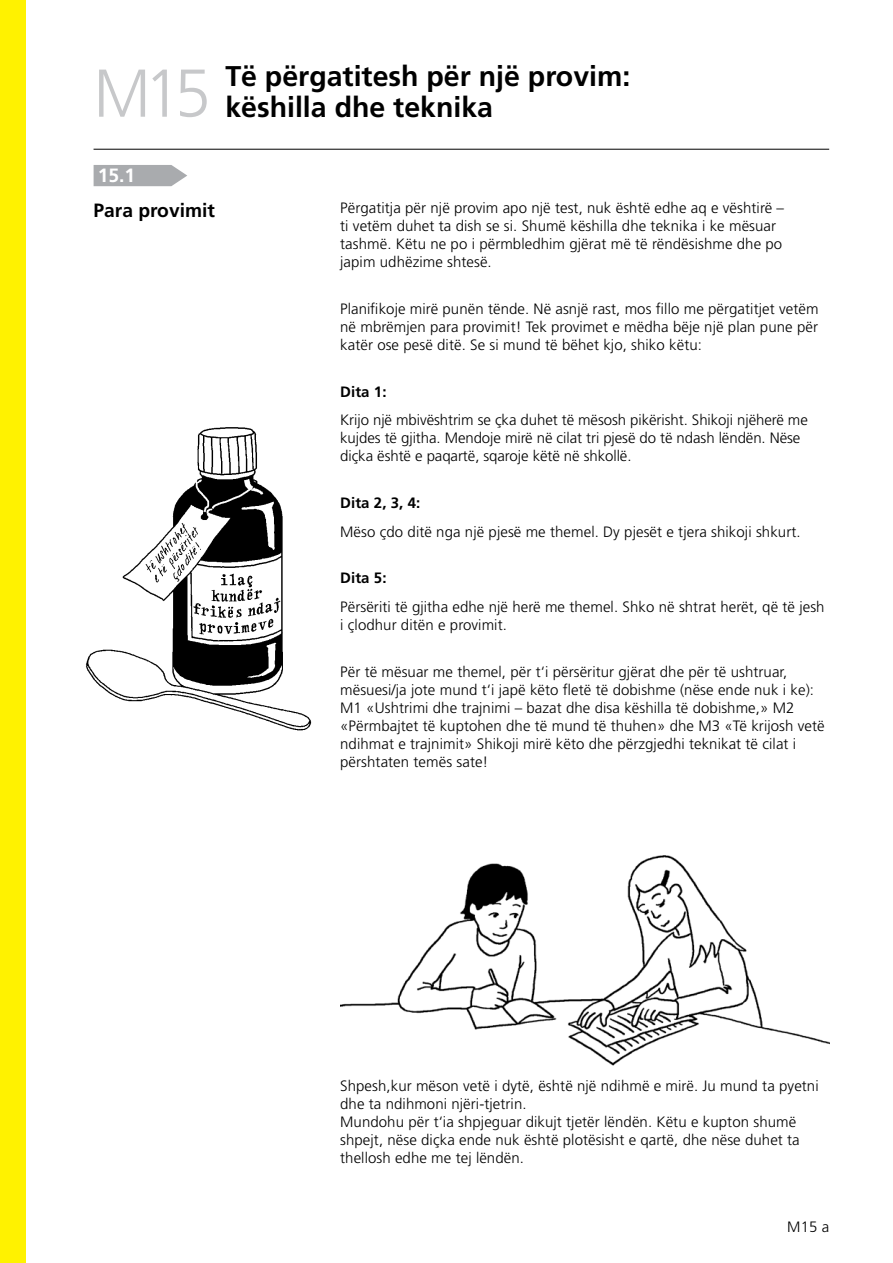
<style>
.page{position:relative;width:893px;height:1263px;background:#fff}
.page>*{position:absolute;margin:0;border:0;box-sizing:border-box;transform-origin:0 0}
.t1{font:300 67.5px "Frutiger";color:#c7c8ca;scale:.95 1}
.t2{font:700 28.5px "Frutiger";color:#000}
.t3{font:700 19.2px "Frutiger LT Pro";color:#000}
.t4{font:700 19.2px "Frutiger LT Pro";color:#fff}
.t5{font:300 15px/18px "Frutiger LT Pro";letter-spacing:.005em;color:#000}
.t6{font:700 15px "Frutiger LT Pro";letter-spacing:.005em;color:#000}
.t7{font:300 15px "Frutiger";color:#000}
</style>
<div class="page">
<hr style="left:94px;top:149px;width:735px;height:1px;background:#000">
<svg style="left:94px;top:165px;width:93px;height:21px;background:#afb1b4"></svg>
<img style="left:340px;top:855px;width:489px;height:211px">
<img style="left:86px;top:427px;width:226px;height:304px">
<div style="left:0;top:0;width:26px;height:1263px;background:#fff200"></div>
<h1 class="t1" style="left:94px;top:55px;width:125px">M15</h1>
<h2 class="t2" style="left:225px;top:59px;width:406px">Të përgatitesh për një provim:</h2>
<h2 class="t2" style="left:225px;top:91px;width:269px">këshilla dhe teknika</h2>
<p class="t4" style="left:98px;top:164px;width:39px">15.1</p>
<p class="t3" style="left:94px;top:199px;width:123px">Para provimit</p>
<p class="t5" style="left:340px;top:199px;width:445px">Përgatitja për një provim apo një test, nuk është edhe aq e vështirë – ti vetëm duhet ta dish se si. Shumë këshilla dhe teknika i ke mësuar tashmë. Këtu ne po i përmbledhim gjërat më të rëndësishme dhe po japim udhëzime shtesë.</p>
<p class="t5" style="left:340px;top:300px;width:480px;text-align:justify">Planifikoje mirë punën tënde. Në asnjë rast, mos fillo me përgatitjet vetëm në mbrëmjen para provimit! Tek provimet e mëdha bëje një plan pune për katër ose pesë ditë. Se si mund të bëhet kjo, shiko këtu:</p>
<p class="t6" style="left:340px;top:383px;width:48px">Dita 1:</p>
<p class="t5" style="left:340px;top:411px;width:469px">Krijo një mbivështrim se çka duhet të mësosh pikërisht. Shikoji njëherë me kujdes të gjitha. Mendoje mirë në cilat tri pjesë do të ndash lëndën. Nëse diçka është e paqartë, sqaroje këtë në shkollë.</p>
<p class="t6" style="left:340px;top:494px;width:82px">Dita 2, 3, 4:</p>
<p class="t5" style="left:340px;top:522px;width:462px">Mëso çdo ditë nga një pjesë me themel. Dy pjesët e tjera shikoji shkurt.</p>
<p class="t6" style="left:340px;top:569px;width:48px">Dita 5:</p>
<p class="t5" style="left:340px;top:598px;width:486px">Përsëriti të gjitha edhe një herë me themel. Shko në shtrat herët, që të jesh i çlodhur ditën e provimit.</p>
<p class="t5" style="left:340px;top:662px;width:486px">Për të mësuar me themel, për t‘i përsëritur gjërat dhe për të ushtruar, mësuesi/ja jote mund t‘i japë këto fletë të dobishme (nëse ende nuk i ke):<br>M1 «Ushtrimi dhe trajnimi – bazat dhe disa këshilla të dobishme,» M2 «Përmbajtet të kuptohen dhe të mund të thuhen» dhe M3 «Të krijosh vetë ndihmat e trajnimit» Shikoji mirë këto dhe përzgjedhi teknikat të cilat i përshtaten temës sate!</p>
<p class="t5" style="left:340px;top:1076px;width:480px">Shpesh,kur mëson vetë i dytë, është një ndihmë e mirë. Ju mund ta pyetni dhe ta ndihmoni njëri-tjetrin.<br>Mundohu për t‘ia shpjeguar dikujt tjetër lëndën. Këtu e kupton shumë shpejt, nëse diçka ende nuk është plotësisht e qartë, dhe nëse duhet ta thellosh edhe me tej lëndën.</p>
<p class="t7" style="left:787px;top:1218px;width:43px">M15 a</p>
</div>
